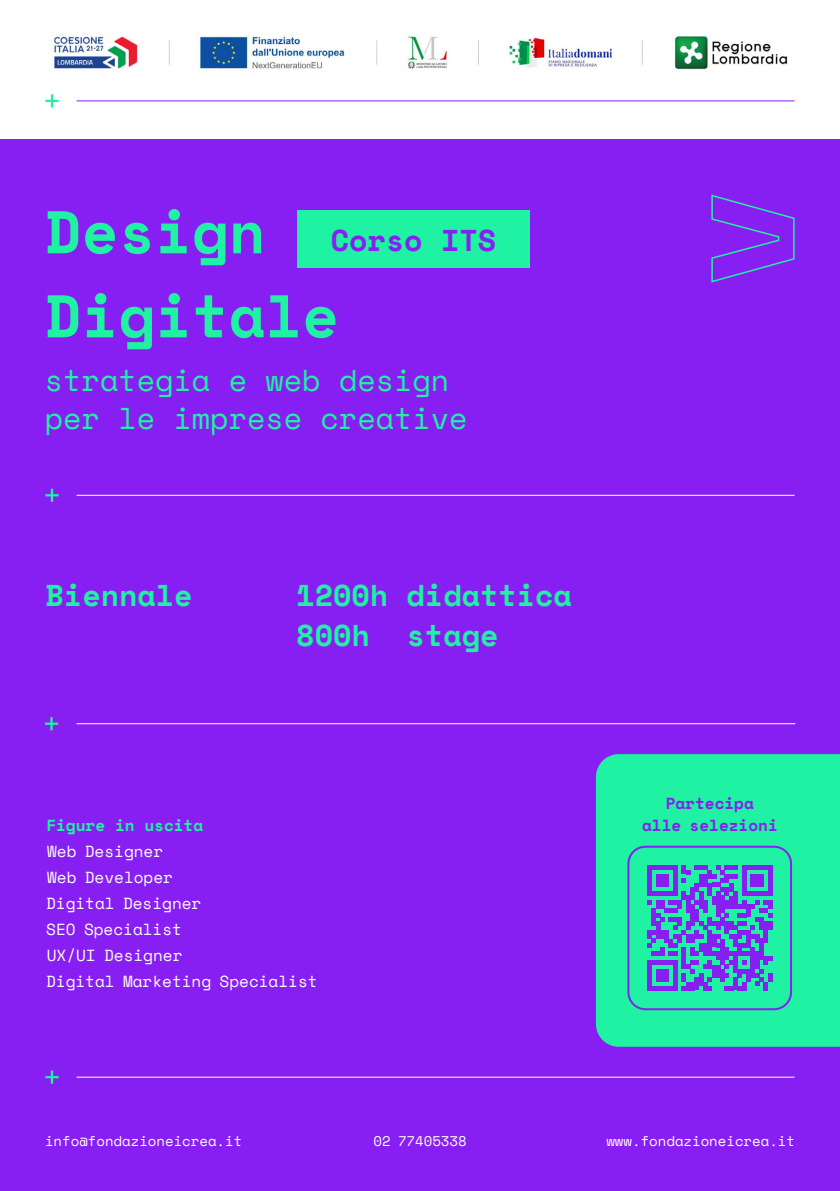
<style>
.page{position:relative;width:840px;height:1191px;background:#fff}
.page>*{position:absolute;margin:0;border:0;box-sizing:border-box;transform-origin:0 0}
.t1{font:700 60px "Space Mono";color:#1ff2a3}
.t2{font:30px "Space Mono";color:#1ff2a3}
.t3{font:700 30px "Space Mono";color:#1ff2a3}
.t4{font:700 30px "Space Mono";color:#871ff2}
.t5{font:16px "Space Mono";color:#fff}
.t6{font:700 16px "Space Mono";color:#871ff2}
.t7{font:700 16px "Space Mono";color:#1ff2a3}
.t8{font:14px "Space Mono";color:#fff}
</style>
<div class="page">
<div style="left:0;top:139px;width:839px;height:1052px;background:#871ff2"></div>
<div style="left:297px;top:210px;width:232px;height:58px;background:#1ff2a3"></div>
<svg style="left:711px;top:194px;width:84px;height:89px"></svg>
<svg style="left:45px;top:1070px;width:14px;height:13px"></svg>
<svg style="left:45px;top:489px;width:14px;height:13px"></svg>
<hr style="left:76px;top:1076px;width:718px;height:1px;background:#fff">
<hr style="left:76px;top:495px;width:718px;height:1px;background:#fff">
<svg style="left:45px;top:94px;width:14px;height:13px"></svg>
<hr style="left:76px;top:100px;width:718px;height:1px;background:#871ff2">
<div style="left:595px;top:754px;width:244px;height:292px;background:#1ff2a3"></div>
<svg style="left:647px;top:865px;width:124px;height:125px"></svg>
<div style="left:627px;top:845px;width:164px;height:165px;border:2px solid #871ff2;border-radius:17px"></div>
<svg style="left:45px;top:717px;width:13px;height:13px"></svg>
<hr style="left:76px;top:723px;width:718px;height:1px;background:#fff">
<img style="left:53px;top:34px;width:735px;height:36px">
<p class="t1" style="left:45px;top:186px;width:222px">Design</p>
<p class="t1" style="left:45px;top:270px;width:295px">Digitale</p>
<p class="t2" style="left:45px;top:358px;width:405px">strategia e web design</p>
<p class="t2" style="left:45px;top:396px;width:424px">per le imprese creative</p>
<p class="t4" style="left:330px;top:217px;width:167px">Corso ITS</p>
<p class="t3" style="left:46px;top:572px;width:148px">Biennale</p>
<p class="t3" style="left:296px;top:572px;width:277px">1200h didattica</p>
<p class="t3" style="left:296px;top:612px;width:203px">800h stage</p>
<p class="t7" style="left:46px;top:812px;width:158px">Figure in uscita</p>
<p class="t5" style="left:47px;top:839px;width:118px">Web Designer</p>
<p class="t5" style="left:47px;top:865px;width:127px">Web Developer</p>
<p class="t5" style="left:46px;top:891px;width:157px">Digital Designer</p>
<p class="t5" style="left:46px;top:917px;width:137px">SEO Specialist</p>
<p class="t5" style="left:47px;top:943px;width:137px">UX/UI Designer</p>
<p class="t5" style="left:46px;top:969px;width:273px">Digital Marketing Specialist</p>
<p class="t6" style="left:665px;top:790px;width:90px">Partecipa</p>
<p class="t6" style="left:641px;top:812px;width:137px">alle selezioni</p>
<p class="t8" style="left:45px;top:1130px;width:199px">info@fondazioneicrea.it</p>
<p class="t8" style="left:373px;top:1130px;width:94px">02 77405338</p>
<p class="t8" style="left:606px;top:1130px;width:190px">www.fondazioneicrea.it</p>
</div>
